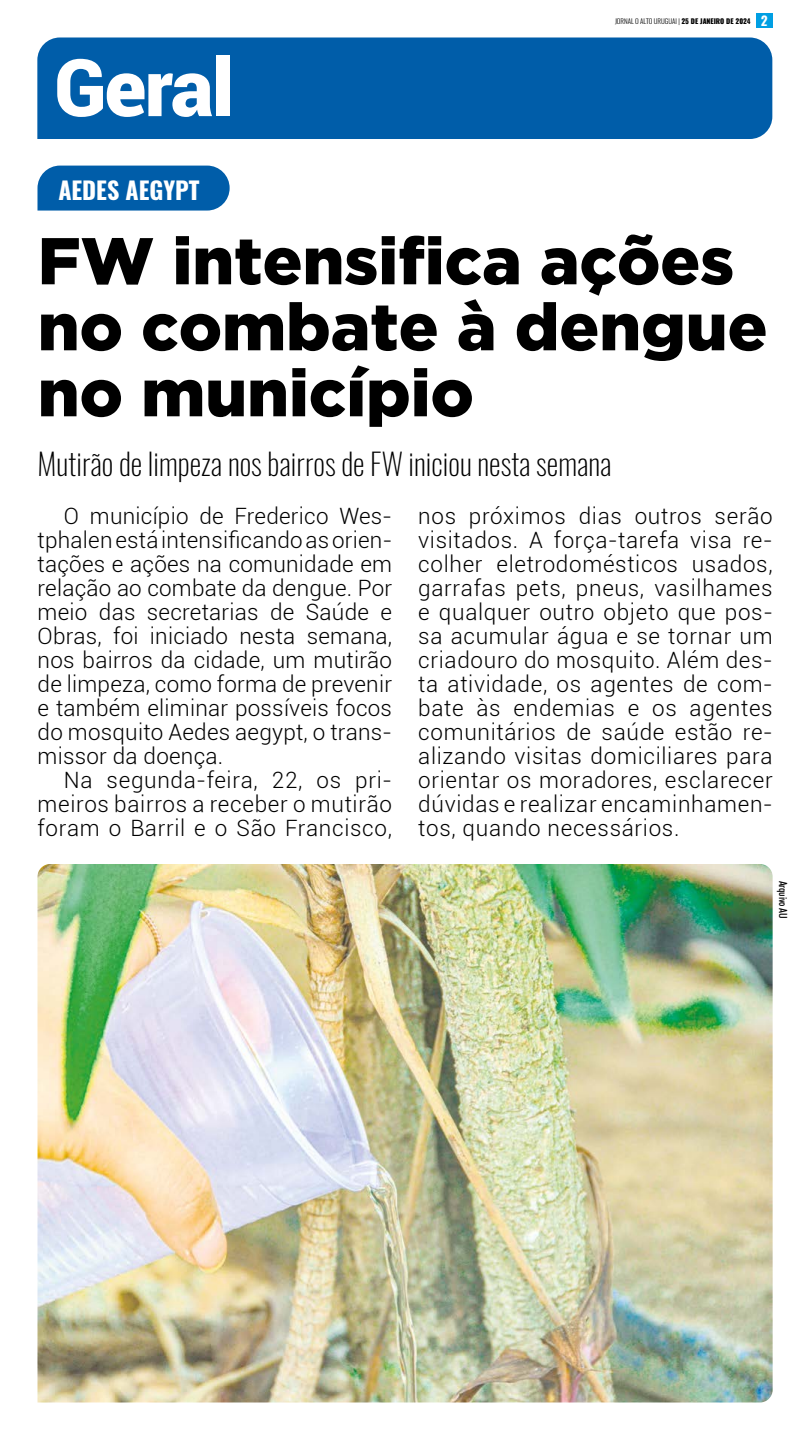
<style>
.page{position:relative;width:810px;height:1440px;background:#fff}
.page>*{position:absolute;margin:0;border:0;box-sizing:border-box;transform-origin:0 0}
.t1{font:900 79.5px "Roboto";letter-spacing:-.02em;color:#fff}
.t2{font:900 66px/66px "Gotham";color:#000}
.t3{font:200 30px "Oswald";color:#000}
.t4{font:700 24px "Oswald";color:#fff}
.t5{font:300 22.5px/24px "Roboto";letter-spacing:.03em;color:#000;text-align:justify}
.t6{font:500 condensed 11.25px "Futura BT";letter-spacing:-.02em;color:#000}
.t7{font:300 6.98px "Oswald";color:#000}
.s1{font-weight:800}
.s2{font-weight:700;font-size:12.9px;color:#fff}
</style>
<div class="page">
<div style="left:756px;top:13px;width:16px;height:14px;background:#009fe3"></div>
<div style="left:37px;top:38px;width:735px;height:101px;background:#005da9"></div>
<img style="left:38px;top:864px;width:735px;height:538px">
<div style="left:37px;top:166px;width:193px;height:45px;background:#005da9"></div>
<h1 class="t1" style="left:54px;top:32px;width:181px">Geral</h1>
<p class="t4" style="left:58px;top:173px;width:143px">AEDES AEGYPT</p>
<p class="t7" style="left:615px;top:16px;width:154px">JORNAL O ALTO URUGUAI | <span class="s1">25 DE JANEIRO DE 2024</span> <span class="s2">2</span></p>
<h2 class="t2" style="left:38px;top:226px;width:731px">FW intensifica ações no combate à dengue no município</h2>
<h3 class="t3" style="left:38px;top:444px;width:575px">Mutirão de limpeza nos bairros de FW iniciou nesta semana</h3>
<p class="t5" style="left:38px;top:503px;width:356px;text-indent:26px">O município de Frederico Wes&shy;tphalen está intensificando as orien&shy;tações e ações na comunidade em relação ao combate da dengue. Por meio das secretarias de Saúde e Obras, foi iniciado nesta semana, nos bairros da cidade, um mutirão de limpeza, como forma de prevenir e também eliminar possíveis focos do mosquito Aedes aegypt, o trans&shy;missor da doença.</p>
<p class="t5" style="left:38px;top:767px;width:356px;text-indent:26px">Na segunda-feira, 22, os pri&shy;meiros bairros a receber o mutirão foram o Barril e o São Francisco,</p>
<p class="t5" style="left:418px;top:503px;width:356px">nos próximos dias outros serão visitados. A força-tarefa visa re&shy;colher eletrodomésticos usados, garrafas pets, pneus, vasilhames e qualquer outro objeto que pos&shy;sa acumular água e se tornar um criadouro do mosquito. Além des&shy;ta atividade, os agentes de com&shy;bate às endemias e os agentes comunitários de saúde estão re&shy;alizando visitas domiciliares para orientar os moradores, esclarecer dúvidas e realizar encaminhamen&shy;tos, quando necessários.</p>
<p class="t6" style="left:790px;top:881px;width:39px;rotate:90deg">Arquivo AU</p>
</div>
